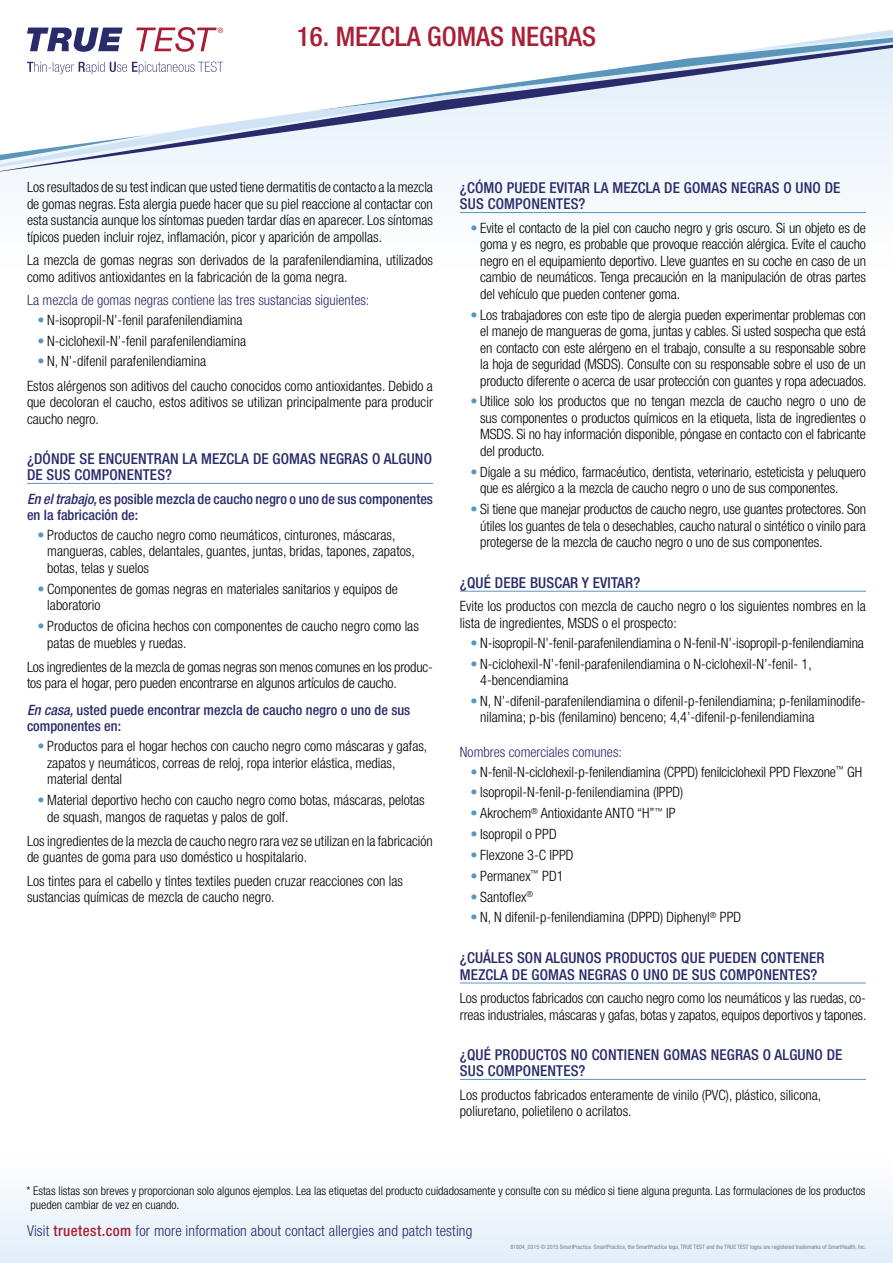
<style>
.page{position:relative;width:893px;height:1263px;background:#fff}
.page>*{position:absolute;margin:0;border:0;box-sizing:border-box;transform-origin:0 0}
.Top_Headline-Spanish{font:500 condensed 27px "Helvetica Neue";color:#a81f36}
.underlined_question{font:500 condensed 15px/16.5px "Helvetica Neue";letter-spacing:.01em;color:#292b6b}
.t1{font:300 condensed 15px "Helvetica Neue";letter-spacing:.01em;color:#292b6b}
.LIST_bullets-Spanish{font:300 condensed 14.25px/16.5px "Helvetica Neue";color:#000}
.BODY____03125_above{font:300 condensed 14.25px/16.5px "Helvetica Neue";color:#000}
.body___0_above___LEF{font:300 condensed 14.25px/16.5px "Helvetica Neue";letter-spacing:-.01em;color:#000}
.body___0_above-Spani{font:300 condensed 14.25px/16.5px "Helvetica Neue";color:#000}
.trabajo_subhead-0_ab{font:500 condensed 14.25px/16.5px "Helvetica Neue";color:#292b6b}
.casa_subhead{font:500 condensed 14.25px/16.5px "Helvetica Neue";color:#292b6b}
.BODY____03125_above-2{font:300 condensed 14.25px "Helvetica Neue";color:#292b6b}
.Blue__125_above-Span{font:300 condensed 14.25px "Helvetica Neue";color:#292b6b}
.footnote-Spanish{font:300 condensed 12px/14.4px "Helvetica Neue";color:#000}
.t2{font:condensed 6px "Helvetica Neue";color:#808080}
.s1{color:#5a96ba}
.s2{font-style:italic}
.s3{font-weight:500;color:#a81f36}
</style>
<div class="page">
<div style="left:0;top:172px;width:893px;height:42px;background:#f4f9fd"></div>
<div style="left:0;top:167px;width:893px;height:5px;background:#f1f7fc"></div>
<div style="left:0;top:1155px;width:893px;height:108px;background:linear-gradient(to right,#f0f6fc,#f0f6fc)"></div>
<svg style="left:0;top:27px;width:893px;height:140px"></svg>
<hr style="left:27px;top:483px;width:406px;height:1px;background:#5a96ba">
<hr style="left:460px;top:212px;width:406px;height:1px;background:#5a96ba">
<hr style="left:460px;top:591px;width:406px;height:1px;background:#5a96ba">
<hr style="left:460px;top:983px;width:406px;height:1px;background:#5a96ba">
<hr style="left:460px;top:1079px;width:406px;height:1px;background:#5a96ba">
<p class="Top_Headline-Spanish" style="left:297px;top:21px;width:301px">16. MEZCLA GOMAS NEGRAS</p>
<p class="BODY____03125_above" style="left:27px;top:179px;width:408px;text-align:justify">Los resultados de su test indican que usted tiene dermatitis de contacto a la mezcla de gomas negras. Esta alergia puede hacer que su piel reaccione al contactar con esta sustancia aunque los síntomas pueden tardar días en aparecer. Los síntomas típicos pueden incluir rojez, inflamación, picor y aparición de ampollas.</p>
<p class="BODY____03125_above" style="left:27px;top:252px;width:407px">La mezcla de gomas negras son derivados de la parafenilendiamina, utilizados como aditivos antioxidantes en la fabricación de la goma negra.</p>
<p class="BODY____03125_above-2" style="left:27px;top:292px;width:344px">La mezcla de gomas negras contiene las tres sustancias siguientes:</p>
<p class="LIST_bullets-Spanish" style="left:38px;top:311px;width:207px"><span class="s1">•</span> N-isopropil-N’-fenil parafenilendiamina</p>
<p class="LIST_bullets-Spanish" style="left:38px;top:332px;width:210px"><span class="s1">•</span> N-ciclohexil-N’-fenil parafenilendiamina</p>
<p class="LIST_bullets-Spanish" style="left:38px;top:353px;width:170px"><span class="s1">•</span> N, N’-difenil parafenilendiamina</p>
<p class="BODY____03125_above" style="left:27px;top:377px;width:407px;text-align:justify">Estos alérgenos son aditivos del caucho conocidos como antioxidantes. Debido a que decoloran el caucho, estos aditivos se utilizan principalmente para producir caucho negro.</p>
<p class="underlined_question" style="left:27px;top:450px;width:406px">¿DÓNDE SE ENCUENTRAN LA MEZCLA DE GOMAS NEGRAS O ALGUNO<br>DE SUS COMPONENTES?</p>
<p class="trabajo_subhead-0_ab" style="left:27px;top:490px;width:407px"><span class="s2">En el trabajo,</span> es posible mezcla de caucho negro o uno de sus componentes en la fabricación de:</p>
<p class="LIST_bullets-Spanish" style="left:47px;top:526px;width:369px;text-indent:-10px"><span class="s1">•</span> Productos de caucho negro como neumáticos, cinturones, máscaras, mangueras, cables, delantales, guantes, juntas, bridas, tapones, zapatos, botas, telas y suelos</p>
<p class="LIST_bullets-Spanish" style="left:47px;top:580px;width:352px;text-indent:-10px"><span class="s1">•</span> Componentes de gomas negras en materiales sanitarios y equipos de laboratorio</p>
<p class="LIST_bullets-Spanish" style="left:47px;top:618px;width:373px;text-indent:-10px"><span class="s1">•</span> Productos de oficina hechos con componentes de caucho negro como las patas de muebles y ruedas.</p>
<p class="BODY____03125_above" style="left:27px;top:658px;width:407px">Los ingredientes de la mezcla de gomas negras son menos comunes en los produc&shy;tos para el hogar, pero pueden encontrarse en algunos artículos de caucho.</p>
<p class="casa_subhead" style="left:27px;top:701px;width:385px"><span class="s2">En casa,</span> usted puede encontrar mezcla de caucho negro o uno de sus componentes en:</p>
<p class="LIST_bullets-Spanish" style="left:47px;top:738px;width:382px;text-indent:-10px"><span class="s1">•</span> Productos para el hogar hechos con caucho negro como máscaras y gafas, zapatos y neumáticos, correas de reloj, ropa interior elástica, medias, material dental</p>
<p class="LIST_bullets-Spanish" style="left:47px;top:792px;width:379px;text-indent:-10px"><span class="s1">•</span> Material deportivo hecho con caucho negro como botas, máscaras, pelotas de squash, mangos de raquetas y palos de golf.</p>
<p class="BODY____03125_above" style="left:27px;top:832px;width:407px">Los ingredientes de la mezcla de caucho negro rara vez se utilizan en la fabricación de guantes de goma para uso doméstico u hospitalario.</p>
<p class="BODY____03125_above" style="left:27px;top:872px;width:378px">Los tintes para el cabello y tintes textiles pueden cruzar reacciones con las sustancias químicas de mezcla de caucho negro.</p>
<p class="underlined_question" style="left:460px;top:179px;width:382px">¿CÓMO PUEDE EVITAR LA MEZCLA DE GOMAS NEGRAS O UNO DE<br>SUS COMPONENTES?</p>
<p class="LIST_bullets-Spanish" style="left:480px;top:219px;width:387px;text-align:justify;text-indent:-10px"><span class="s1">•</span> Evite el contacto de la piel con caucho negro y gris oscuro. Si un objeto es de goma y es negro, es probable que provoque reacción alérgica. Evite el caucho negro en el equipamiento deportivo. Lleve guantes en su coche en caso de un cambio de neumáticos. Tenga precaución en la manipulación de otras partes del vehículo que pueden contener goma.</p>
<p class="LIST_bullets-Spanish" style="left:480px;top:306px;width:388px;text-align:justify;text-indent:-10px"><span class="s1">•</span> Los trabajadores con este tipo de alergia pueden experimentar problemas con el manejo de mangueras de goma, juntas y cables. Si usted sospecha que está en contacto con este alérgeno en el trabajo, consulte a su responsable sobre la hoja de seguridad (MSDS). Consulte con su responsable sobre el uso de un producto diferente o acerca de usar protección con guantes y ropa adecuados.</p>
<p class="LIST_bullets-Spanish" style="left:480px;top:393px;width:387px;text-align:justify;text-indent:-10px"><span class="s1">•</span> Utilice solo los productos que no tengan mezcla de caucho negro o uno de sus componentes o productos químicos en la etiqueta, lista de ingredientes o MSDS. Si no hay información disponible, póngase en contacto con el fabricante del producto.</p>
<p class="LIST_bullets-Spanish" style="left:480px;top:463px;width:387px;text-indent:-10px"><span class="s1">•</span> Dígale a su médico, farmacéutico, dentista, veterinario, esteticista y peluquero que es alérgico a la mezcla de caucho negro o uno de sus componentes.</p>
<p class="LIST_bullets-Spanish" style="left:480px;top:501px;width:387px;text-align:justify;text-indent:-10px"><span class="s1">•</span> Si tiene que manejar productos de caucho negro, use guantes protectores. Son útiles los guantes de tela o desechables, caucho natural o sintético o vinilo para protegerse de la mezcla de caucho negro o uno de sus componentes.</p>
<p class="underlined_question" style="left:460px;top:574px;width:182px">¿QUÉ DEBE BUSCAR Y EVITAR?</p>
<p class="body___0_above-Spani" style="left:460px;top:598px;width:407px">Evite los productos con mezcla de caucho negro o los siguientes nombres en la lista de ingredientes, MSDS o el prospecto:</p>
<p class="LIST_bullets-Spanish" style="left:470px;top:634px;width:395px"><span class="s1">•</span> N-isopropil-N’-fenil-parafenilendiamina o N-fenil-N’-isopropil-p-fenilendiamina</p>
<p class="LIST_bullets-Spanish" style="left:480px;top:655px;width:333px;text-indent:-10px"><span class="s1">•</span> N-ciclohexil-N’-fenil-parafenilendiamina o N-ciclohexil-N’-fenil- 1,<br>4-bencendiamina</p>
<p class="LIST_bullets-Spanish" style="left:480px;top:692px;width:387px;text-indent:-10px"><span class="s1">•</span> N, N’-difenil-parafenilendiamina o difenil-p-fenilendiamina; p-fenilaminodife&shy;nilamina; p-bis (fenilamino) benceno; 4,4’-difenil-p-fenilendiamina</p>
<p class="Blue__125_above-Span" style="left:460px;top:743px;width:163px">Nombres comerciales comunes:</p>
<p class="LIST_bullets-Spanish" style="left:470px;top:763px;width:393px"><span class="s1">•</span> N-fenil-N-ciclohexil-p-fenilendiamina (CPPD) fenilciclohexil PPD Flexzone<sup>™</sup> GH</p>
<p class="LIST_bullets-Spanish" style="left:470px;top:784px;width:214px"><span class="s1">•</span> Isopropil-N-fenil-p-fenilendiamina (IPPD)</p>
<p class="LIST_bullets-Spanish" style="left:470px;top:805px;width:207px"><span class="s1">•</span> Akrochem<sup>®</sup> Antioxidante ANTO “H”<sup>™</sup> IP</p>
<p class="LIST_bullets-Spanish" style="left:470px;top:826px;width:88px"><span class="s1">•</span> Isopropil o PPD</p>
<p class="LIST_bullets-Spanish" style="left:470px;top:846px;width:105px"><span class="s1">•</span> Flexzone 3-C IPPD</p>
<p class="LIST_bullets-Spanish" style="left:470px;top:867px;width:95px"><span class="s1">•</span> Permanex<sup>™</sup> PD1</p>
<p class="LIST_bullets-Spanish" style="left:470px;top:888px;width:64px"><span class="s1">•</span> Santoflex<sup>®</sup></p>
<p class="LIST_bullets-Spanish" style="left:470px;top:909px;width:272px"><span class="s1">•</span> N, N difenil-p-fenilendiamina (DPPD) Diphenyl<sup>®</sup> PPD</p>
<p class="underlined_question" style="left:460px;top:950px;width:366px">¿CUÁLES SON ALGUNOS PRODUCTOS QUE PUEDEN CONTENER<br>MEZCLA DE GOMAS NEGRAS O UNO DE SUS COMPONENTES?</p>
<p class="body___0_above___LEF" style="left:460px;top:990px;width:408px">Los productos fabricados con caucho negro como los neumáticos y las ruedas, co&shy;rreas industriales, máscaras y gafas, botas y zapatos, equipos deportivos y tapones.</p>
<p class="underlined_question" style="left:460px;top:1046px;width:384px">¿QUÉ PRODUCTOS NO CONTIENEN GOMAS NEGRAS O ALGUNO DE<br>SUS COMPONENTES?</p>
<p class="body___0_above___LEF" style="left:460px;top:1086px;width:363px">Los productos fabricados enteramente de vinilo (PVC), plástico, silicona, poliuretano, polietileno o acrilatos.</p>
<p class="footnote-Spanish" style="left:31px;top:1183px;width:836px;text-indent:-4px">* Estas listas son breves y proporcionan solo algunos ejemplos. Lea las etiquetas del producto cuidadosamente y consulte con su médico si tiene alguna pregunta. Las formulaciones de los productos pueden cambiar de vez en cuando.</p>
<p class="t1" style="left:27px;top:1222px;width:447px">Visit <span class="s3">truetest.com</span> for more information about contact allergies and patch testing</p>
<p class="t2" style="left:510px;top:1244px;width:357px">81804_0315 © 2015 SmartPractice. SmartPractice, the SmartPractice logo, TRUE TEST and the TRUE TEST logos are registered trademarks of SmartHealth, Inc.</p>
</div>
